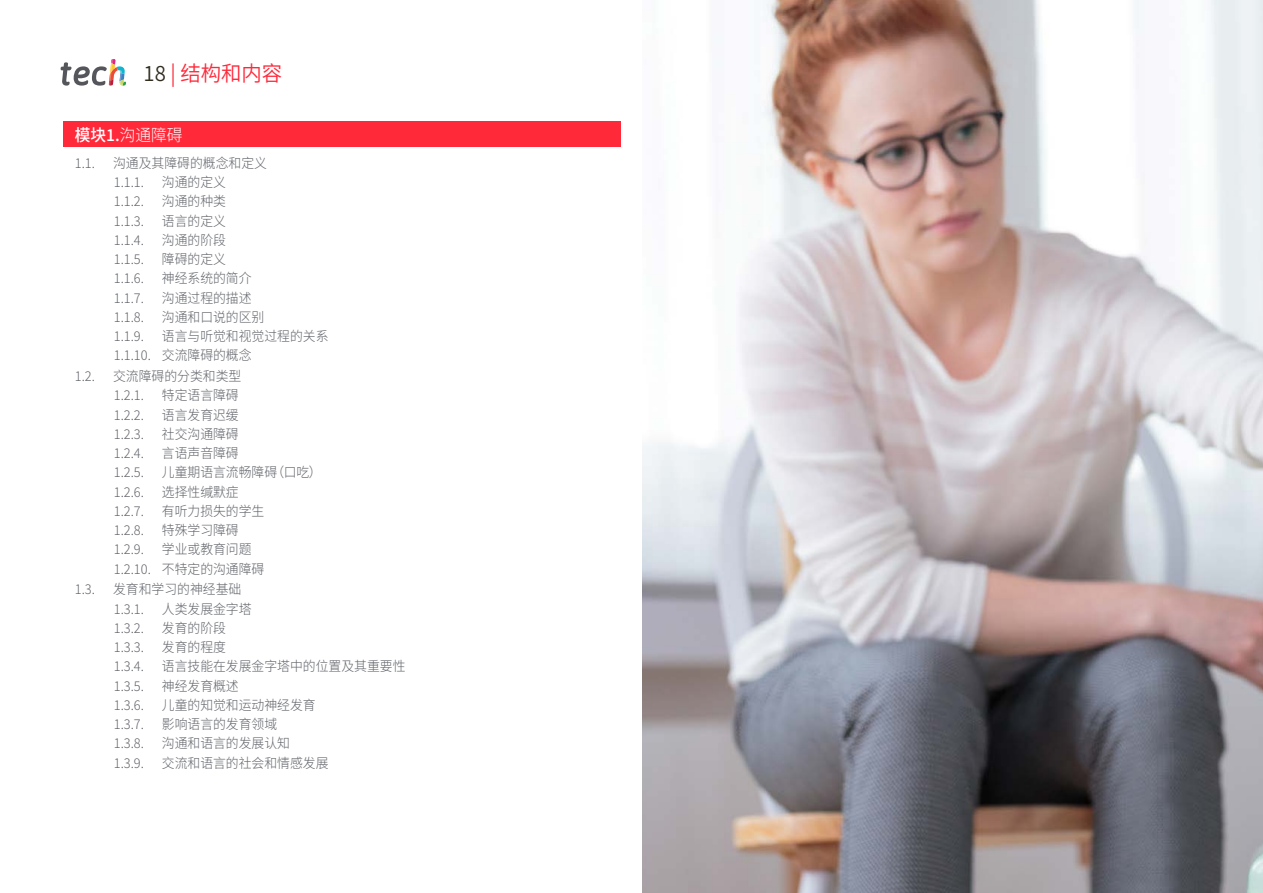
<style>
.page{position:relative;width:1263px;height:893px;background:#fff}
.page>*{position:absolute;margin:0;border:0;box-sizing:border-box;transform-origin:0 0}
.t1{font:21px "Source Han Sans CN";color:#ff293a}
.t2{font:500 16.5px "Source Han Sans CN";color:#fff;scale:.95 1}
.t3{font:300 13.5px/19.2px "Source Han Sans CN";color:#61646a;scale:.95 1}
.s1{color:#312e20}
.s2{font-weight:300}
</style>
<div class="page">
<div style="left:64px;top:121px;width:557px;height:26px;background:#ff293a"></div>
<svg style="left:61px;top:59px;width:65px;height:27px"></svg>
<img style="left:642px;top:0;width:621px;height:893px">
<h1 class="t1" style="left:144px;top:61px;width:140px"><span class="s1">18</span> | 结构和内容</h1>
<p class="t2" style="left:75px;top:125px;width:115px">模块1.<span class="s2">沟通障碍</span></p>
<p class="t3" style="left:75px;top:154px;width:23px">1.1.</p>
<p class="t3" style="left:113px;top:154px;width:163px">沟通及其障碍的概念和定义<br>1.1.1.</p>
<p class="t3" style="left:162px;top:173px;width:69px">沟通的定义</p>
<p class="t3" style="left:114px;top:192px;width:33px">1.1.2.</p>
<p class="t3" style="left:162px;top:192px;width:69px">沟通的种类</p>
<p class="t3" style="left:114px;top:211px;width:33px">1.1.3.</p>
<p class="t3" style="left:162px;top:211px;width:69px">语言的定义</p>
<p class="t3" style="left:114px;top:231px;width:33px">1.1.4.</p>
<p class="t3" style="left:162px;top:231px;width:69px">沟通的阶段</p>
<p class="t3" style="left:114px;top:250px;width:33px">1.1.5.</p>
<p class="t3" style="left:162px;top:250px;width:69px">障碍的定义</p>
<p class="t3" style="left:114px;top:269px;width:33px">1.1.6.</p>
<p class="t3" style="left:162px;top:269px;width:96px">神经系统的简介</p>
<p class="t3" style="left:114px;top:288px;width:33px">1.1.7.</p>
<p class="t3" style="left:162px;top:288px;width:96px">沟通过程的描述</p>
<p class="t3" style="left:114px;top:308px;width:33px">1.1.8.</p>
<p class="t3" style="left:162px;top:308px;width:109px">沟通和口说的区别</p>
<p class="t3" style="left:114px;top:327px;width:33px">1.1.9.</p>
<p class="t3" style="left:114px;top:327px;width:228px;text-indent:48px">语言与听觉和视觉过程的关系<br>1.1.10. 交流障碍的概念</p>
<p class="t3" style="left:75px;top:367px;width:23px">1.2.</p>
<p class="t3" style="left:113px;top:367px;width:136px">交流障碍的分类和类型<br>1.2.1.</p>
<p class="t3" style="left:162px;top:386px;width:83px">特定语言障碍</p>
<p class="t3" style="left:114px;top:405px;width:33px">1.2.2.</p>
<p class="t3" style="left:162px;top:405px;width:83px">语言发育迟缓</p>
<p class="t3" style="left:114px;top:425px;width:33px">1.2.3.</p>
<p class="t3" style="left:162px;top:425px;width:83px">社交沟通障碍</p>
<p class="t3" style="left:114px;top:444px;width:33px">1.2.4.</p>
<p class="t3" style="left:162px;top:444px;width:83px">言语声音障碍</p>
<p class="t3" style="left:114px;top:463px;width:33px">1.2.5.</p>
<p class="t3" style="left:162px;top:463px;width:170px">儿童期语言流畅障碍（口吃）</p>
<p class="t3" style="left:114px;top:482px;width:33px">1.2.6.</p>
<p class="t3" style="left:162px;top:482px;width:83px">选择性缄默症</p>
<p class="t3" style="left:114px;top:502px;width:33px">1.2.7.</p>
<p class="t3" style="left:162px;top:502px;width:109px">有听力损失的学生</p>
<p class="t3" style="left:114px;top:521px;width:33px">1.2.8.</p>
<p class="t3" style="left:162px;top:521px;width:83px">特殊学习障碍</p>
<p class="t3" style="left:114px;top:540px;width:33px">1.2.9.</p>
<p class="t3" style="left:114px;top:540px;width:160px;text-indent:48px">学业或教育问题<br>1.2.10. 不特定的沟通障碍</p>
<p class="t3" style="left:75px;top:580px;width:23px">1.3.</p>
<p class="t3" style="left:113px;top:580px;width:136px">发育和学习的神经基础<br>1.3.1.</p>
<p class="t3" style="left:162px;top:599px;width:96px">人类发展金字塔</p>
<p class="t3" style="left:114px;top:619px;width:33px">1.3.2.</p>
<p class="t3" style="left:162px;top:619px;width:69px">发育的阶段</p>
<p class="t3" style="left:114px;top:638px;width:33px">1.3.3.</p>
<p class="t3" style="left:162px;top:638px;width:69px">发育的程度</p>
<p class="t3" style="left:114px;top:657px;width:33px">1.3.4.</p>
<p class="t3" style="left:162px;top:657px;width:258px">语言技能在发展金字塔中的位置及其重要性</p>
<p class="t3" style="left:114px;top:676px;width:33px">1.3.5.</p>
<p class="t3" style="left:162px;top:676px;width:83px">神经发育概述</p>
<p class="t3" style="left:114px;top:696px;width:33px">1.3.6.</p>
<p class="t3" style="left:162px;top:696px;width:164px">儿童的知觉和运动神经发育</p>
<p class="t3" style="left:114px;top:715px;width:33px">1.3.7.</p>
<p class="t3" style="left:162px;top:715px;width:123px">影响语言的发育领域</p>
<p class="t3" style="left:114px;top:734px;width:33px">1.3.8.</p>
<p class="t3" style="left:162px;top:734px;width:136px">沟通和语言的发展认知</p>
<p class="t3" style="left:114px;top:753px;width:33px">1.3.9.</p>
<p class="t3" style="left:162px;top:753px;width:177px">交流和语言的社会和情感发展</p>
</div>
